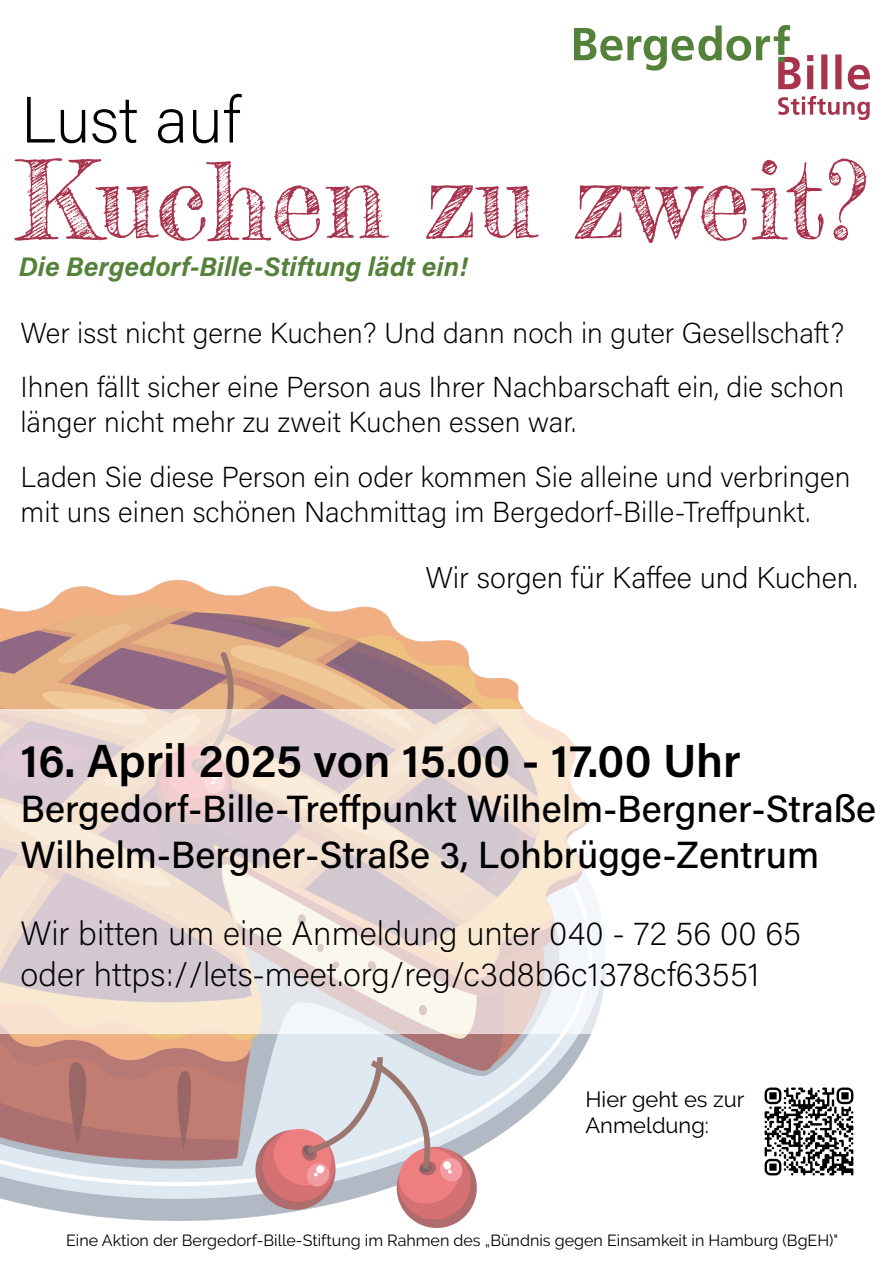
<style>
.page{position:relative;width:893px;height:1263px;background:#fff}
.page>*{position:absolute;margin:0;border:0;box-sizing:border-box;transform-origin:0 0}
.t1{font:107.1px "Frederickathe Greatest";color:#a8334d}
.t2{font:200 65.25px "Acumin Pro";letter-spacing:-.005em;color:#000}
.t3{font:600 46.35px "Acumin Pro";color:#000}
.t4{font:500 37.8px/45.3px "Acumin Pro";color:#000}
.t5{font:200 33.75px/40.3px "Acumin Pro";color:#000}
.t6{font:200 29.85px "Acumin Pro";color:#000}
.t7{font:200 28.8px/34.5px "Acumin Pro";color:#000}
.t8{font:italic 700 26.85px "Acumin Pro";color:#55823a}
.t9{font:21.9px/26.2px "Raleway";color:#000}
.t10{font:16.05px "Raleway";color:#000}
</style>
<div class="page">
<img style="left:0;top:580px;width:591px;height:647px">
<svg style="left:0;top:709px;width:605px;height:324px"></svg>
<img style="left:575px;top:26px;width:294px;height:94px">
<img style="left:764px;top:1087px;width:90px;height:89px">
<h2 class="t2" style="left:21px;top:75px;width:221px">Lust auf</h2>
<h1 class="t1" style="left:17px;top:135px;width:851px">Kuchen zu zweit?</h1>
<p class="t8" style="left:19px;top:247px;width:450px">Die Bergedorf-Bille-Stiftung lädt ein!</p>
<p class="t7" style="left:20px;top:314px;width:825px">Wer isst nicht gerne Kuchen? Und dann noch in guter Gesellschaft?</p>
<p class="t7" style="left:20px;top:369px;width:825px">Ihnen fällt sicher eine Person aus Ihrer Nachbarschaft ein, die schon länger nicht mehr zu zweit Kuchen essen war.</p>
<p class="t7" style="left:20px;top:459px;width:832px">Laden Sie diese Person ein oder kommen Sie alleine und verbringen mit uns einen schönen Nachmittag im Bergedorf-Bille-Treffpunkt.</p>
<p class="t6" style="left:425px;top:557px;width:434px">Wir sorgen für Kaffee und Kuchen.</p>
<h3 class="t3" style="left:20px;top:728px;width:722px">16. April 2025 von 15.00 - 17.00 Uhr</h3>
<h3 class="t4" style="left:20px;top:785px;width:857px">Bergedorf-Bille-Treffpunkt Wilhelm-Bergner-Straße<br>Wilhelm-Bergner-Straße 3, Lohbrügge-Zentrum</h3>
<p class="t5" style="left:20px;top:912px;width:782px">Wir bitten um eine Anmeldung unter 040 - 72 56 00 65 oder https://lets-meet.org/reg/c3d8b6c1378cf63551</p>
<p class="t9" style="left:585px;top:1086px;width:161px">Hier geht es zur<br>Anmeldung:</p>
<p class="t10" style="left:66px;top:1231px;width:774px">Eine Aktion der Bergedorf-Bille-Stiftung im Rahmen des „Bündnis gegen Einsamkeit in Hamburg (BgEH)"</p>
</div>
